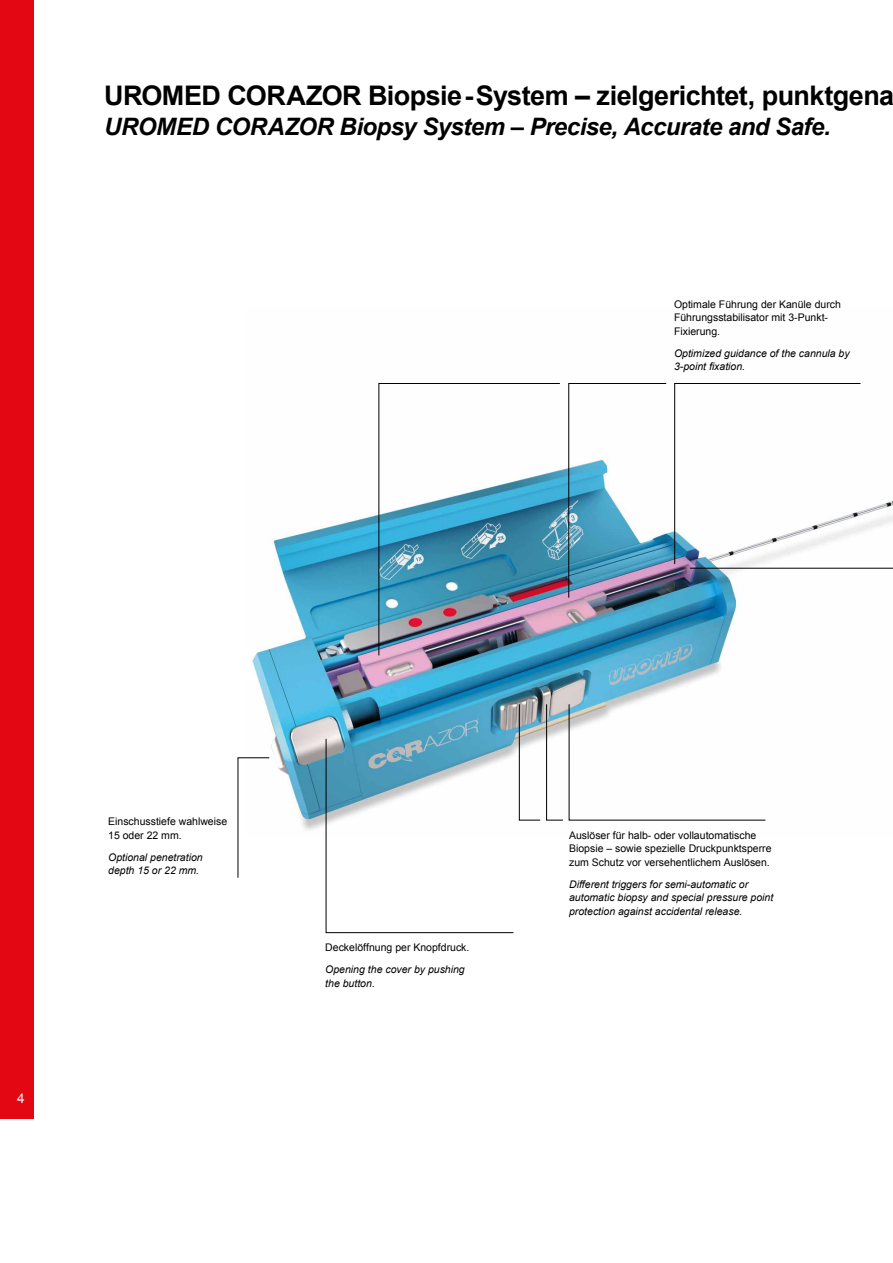
<style>
.page{position:relative;width:893px;height:1263px;background:#fff}
.page>*{position:absolute;margin:0;border:0;box-sizing:border-box;transform-origin:0 0}
.t1{font:700 27px "Arial";letter-spacing:-.02em;color:#000}
.t2{font:italic 700 24px "Arial";letter-spacing:-.02em;color:#000}
.t3{font:13.5px "Arial";color:#fff}
.t4{font:10.5px/13.5px "Arial";color:#000}
.t5{font:italic 10.5px/13.5px "Arial";color:#000}
</style>
<div class="page">
<div style="left:0;top:0;width:34px;height:1118px;background:#e30613"></div>
<img style="left:252px;top:468px;width:469px;height:362px">
<img style="left:378px;top:383px;width:183px;height:273px">
<svg style="left:568px;top:383px;width:99px;height:215px"></svg>
<svg style="left:674px;top:383px;width:219px;height:282px"></svg>
<svg style="left:325px;top:703px;width:441px;height:230px"></svg>
<svg style="left:237px;top:757px;width:33px;height:121px"></svg>
<h1 class="t1" style="left:104px;top:77px;width:791px">UROMED CORAZOR Biopsie-System – zielgerichtet, punktgena</h1>
<h2 class="t2" style="left:104px;top:111px;width:728px">UROMED CORAZOR Biopsy System – Precise, Accurate and Safe.</h2>
<p class="t4" style="left:674px;top:297px;width:168px">Optimale Führung der Kanüle durch<br>Führungsstabilisator mit 3-Punkt-<br>Fixierung.</p>
<p class="t5" style="left:674px;top:346px;width:177px">Optimized guidance of the cannula by<br>3-point fixation.</p>
<p class="t4" style="left:108px;top:815px;width:121px">Einschusstiefe wahlweise<br>15 oder 22 mm.</p>
<p class="t5" style="left:108px;top:850px;width:96px">Optional penetration depth 15 or 22 mm.</p>
<p class="t3" style="left:17px;top:1089px;width:9px">4</p>
<p class="t4" style="left:325px;top:941px;width:146px">Deckelöffnung per Knopfdruck.</p>
<p class="t5" style="left:325px;top:963px;width:141px">Opening the cover by pushing the button.</p>
<p class="t4" style="left:569px;top:828px;width:204px">Auslöser für halb- oder vollautomatische<br>Biopsie – sowie spezielle Druckpunktsperre zum Schutz vor versehentlichem Auslösen.</p>
<p class="t5" style="left:569px;top:877px;width:206px">Different triggers for semi-automatic or automatic biopsy and special pressure point protection against accidental release.</p>
</div>
